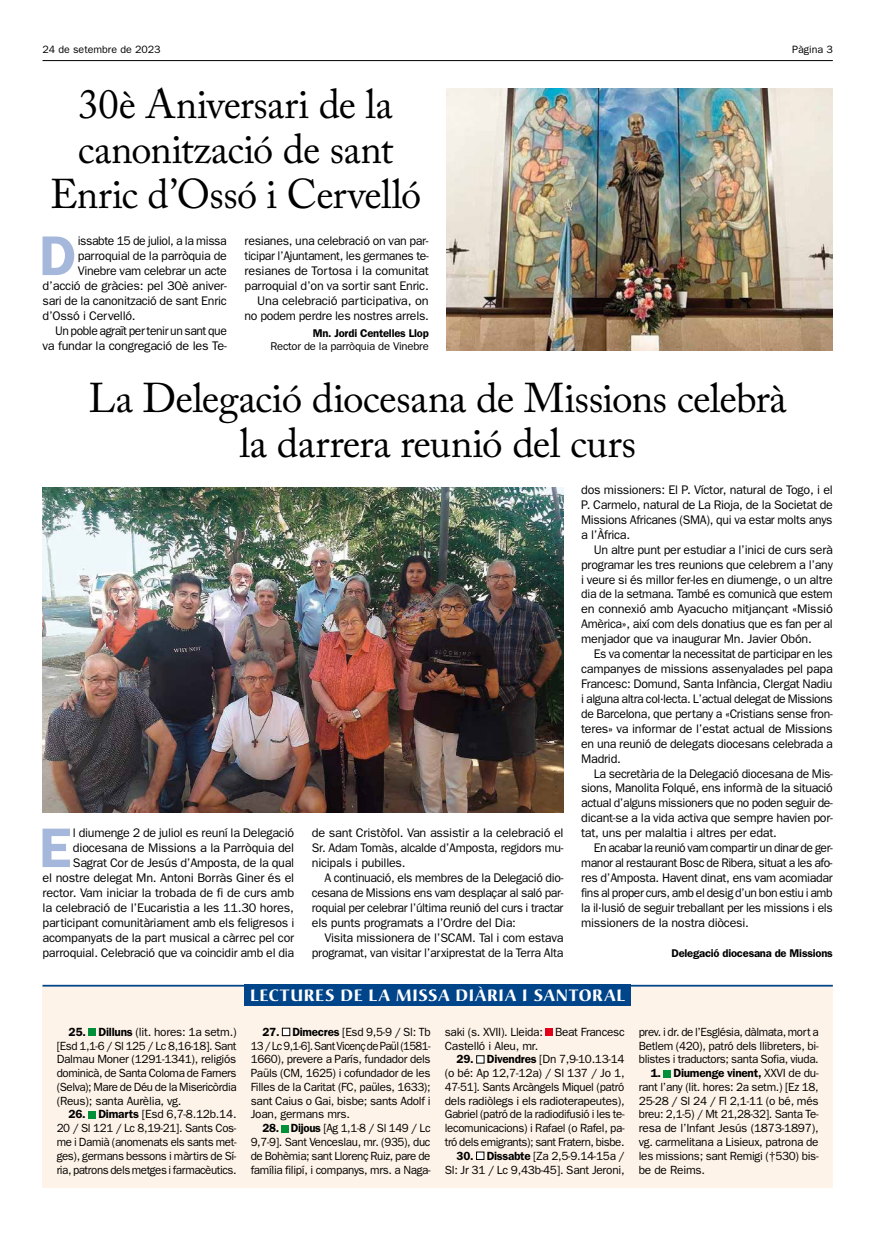
<style>
.page{position:relative;width:886px;height:1241px;background:#fff}
.page>*{position:absolute;margin:0;border:0;box-sizing:border-box;transform-origin:0 0}
.t1{font:600 56.25px "Franklin Gothic";color:#a5b8db}
.t2{font:600 56px "Franklin Gothic";color:#a5b8db}
.t3{font:41.25px/45px "Adobe Caslon Pro";letter-spacing:-.015em;color:#000;text-align:center}
.t4{font:700 16.25px "Christiana";letter-spacing:.045em;color:#fff}
.t5{font:12.5px/14.9px "Franklin Gothic";letter-spacing:-.02em;color:#000;text-align:justify}
.t6{font:11.88px/13.8px "Franklin Gothic";letter-spacing:-.025em;color:#000;text-align:justify}
.t7{font:600 11.25px "Franklin Gothic";letter-spacing:-.02em;color:#000}
.t8{font:11.25px "Franklin Gothic";letter-spacing:-.02em;color:#000}
.t9{font:10.62px "Franklin Gothic";color:#000}
.s1{font-weight:600}
</style>
<div class="page">
<hr style="left:43px;top:60px;width:790px;height:1px;background:#000">
<img style="left:446px;top:89px;width:387px;height:261px">
<div style="left:43px;top:984px;width:790px;height:203px;background:#fef3e8"></div>
<div style="left:89px;top:1028px;width:7px;height:7px;background:#009037"></div>
<div style="left:89px;top:1111px;width:7px;height:7px;background:#009037"></div>
<div style="left:282px;top:1028px;width:8px;height:7px;background:#fff"></div>
<div style="left:282px;top:1027px;width:8px;height:8px;border:1px solid #000"></div>
<div style="left:282px;top:1124px;width:7px;height:7px;background:#009037"></div>
<div style="left:545px;top:1028px;width:7px;height:7px;background:#e2001a"></div>
<div style="left:477px;top:1055px;width:7px;height:7px;background:#fff"></div>
<div style="left:476px;top:1055px;width:8px;height:8px;border:1px solid #000"></div>
<div style="left:476px;top:1151px;width:8px;height:8px;background:#fff"></div>
<div style="left:476px;top:1151px;width:8px;height:8px;border:1px solid #000"></div>
<div style="left:664px;top:1069px;width:7px;height:7px;background:#009037"></div>
<div style="left:244px;top:984px;width:387px;height:21px;background:#00448a"></div>
<hr style="left:43px;top:984px;width:790px;height:2px;background:#00448a">
<img style="left:43px;top:487px;width:520px;height:325px">
<p class="t9" style="left:43px;top:44px;width:120px">24 de setembre de 2023</p>
<p class="t9" style="left:792px;top:44px;width:42px">Pàgina 3</p>
<h3 class="t3" style="left:50px;top:81px;width:372px">30è Aniversari de la canonització de sant<br>Enric d’Ossó i Cervelló</h3>
<h1 class="t1" style="left:39px;top:222px;width:39px">D</h1>
<p class="t5" style="left:78px;top:233px;width:151px">issabte 15 de juliol, a la missa</p>
<p class="t5" style="left:78px;top:248px;width:151px">parroquial de la parròquia de</p>
<p class="t5" style="left:78px;top:263px;width:151px">Vinebre vam celebrar un acte</p>
<p class="t5" style="left:43px;top:278px;width:186px">d’acció de gràcies: pel 30è aniver-</p>
<p class="t5" style="left:43px;top:293px;width:186px">sari de la canonització de sant Enric</p>
<p class="t5" style="left:43px;top:308px;width:95px">d’Ossó i Cervelló.</p>
<p class="t5" style="left:55px;top:323px;width:173px">Un poble agraït per tenir un sant que</p>
<p class="t5" style="left:43px;top:338px;width:186px">va fundar la congregació de les Te-</p>
<p class="t5" style="left:244px;top:233px;width:186px;text-align:right">resianes, una celebració on van par&shy;ticipar l’Ajuntament, les germanes te&shy;resianes de Tortosa i la comunitat parroquial d’on va sortir sant Enric.<br>Una celebració participativa, on no podem perdre les nostres arrels.</p>
<p class="t7" style="left:313px;top:326px;width:118px">Mn. Jordi Centelles Llop</p>
<p class="t8" style="left:270px;top:339px;width:160px">Rector de la parròquia de Vinebre</p>
<h3 class="t3" style="left:88px;top:375px;width:700px">La Delegació diocesana de Missions celebrà la darrera reunió del curs</h3>
<p class="t5" style="left:43px;top:825px;width:253px;text-align:right">l diumenge 2 de juliol es reuní la Delegació diocesana de Missions a la Parròquia del Sagrat Cor de Jesús d’Amposta, de la qual<br>el nostre delegat Mn. Antoni Borràs Giner és el rector. Vam iniciar la trobada de fi de curs amb la celebració de l’Eucaristia a les 11.30 hores, participant comunitàriament amb els feligresos i acompanyats de la part musical a càrrec pel cor parroquial. Celebració que va coincidir amb el dia</p>
<p class="t5" style="left:312px;top:825px;width:253px">de sant Cristòfol. Van assistir a la celebració el Sr. Adam Tomàs, alcalde d’Amposta, regidors mu&shy;nicipals i pubilles.</p>
<h2 class="t2" style="left:39px;top:814px;width:34px">E</h2>
<p class="t5" style="left:312px;top:869px;width:253px;text-indent:13px">A continuació, els membres de la Delegació dio&shy;cesana de Missions ens vam desplaçar al saló par&shy;roquial per celebrar l’última reunió del curs i tractar els punts programats a l’Ordre del Dia:</p>
<p class="t5" style="left:312px;top:929px;width:253px;text-align:right">Visita missionera de l’SCAM. Tal i com estava programat, van visitar l’arxiprestat de la Terra Alta</p>
<p class="t5" style="left:581px;top:482px;width:253px">dos missioners: El P. Víctor, natural de Togo, i el P. Carmelo, natural de La Rioja, de la Societat de Missions Africanes (SMA), qui va estar molts anys a l’Àfrica.</p>
<p class="t5" style="left:581px;top:541px;width:253px;text-indent:13px">Un altre punt per estudiar a l’inici de curs serà programar les tres reunions que celebrem a l’any i veure si és millor fer-les en diumenge, o un altre dia de la setmana. També es comunicà que estem en connexió amb Ayacucho mitjançant «Missió Amèrica», així com dels donatius que es fan per al menjador que va inaugurar Mn. Javier Obón.</p>
<p class="t5" style="left:581px;top:646px;width:253px;text-indent:13px">Es va comentar la necessitat de participar en les campanyes de missions assenyalades pel papa Francesc: Domund, Santa Infància, Clergat Nadiu i alguna altra col·lecta. L’actual delegat de Missions de Barcelona, que pertany a «Cristians sense fron&shy;teres» va informar de l’estat actual de Missions en una reunió de delegats diocesans celebrada a Madrid.</p>
<p class="t5" style="left:581px;top:765px;width:253px;text-indent:13px">La secretària de la Delegació diocesana de Mis&shy;sions, Manolita Folqué, ens informà de la situació actual d’alguns missioners que no poden seguir de&shy;dicant-se a la vida activa que sempre havien por&shy;tat, uns per malaltia i altres per edat.</p>
<p class="t5" style="left:581px;top:840px;width:253px;text-indent:13px">En acabar la reunió vam compartir un dinar de ger&shy;manor al restaurant Bosc de Ribera, situat a les afo&shy;res d’Amposta. Havent dinat, ens vam acomiadar fins al proper curs, amb el desig d’un bon estiu i amb la il·lusió de seguir treballant per les missions i els missioners de la nostra diòcesi.</p>
<p class="t7" style="left:671px;top:945px;width:163px">Delegació diocesana de Missions</p>
<p class="t6" style="left:57px;top:1024px;width:181px;text-indent:12px"><span class="s1">25. Dilluns</span> (lit. hores: 1a setm.) [Esd 1,1-6 / Sl 125 / Lc 8,16-18]. Sant Dalmau Moner (1291-1341), religiós dominicà, de Santa Coloma de Farners (Selva); Mare de Déu de la Misericòrdia (Reus); santa Aurèlia, vg.</p>
<p class="t6" style="left:57px;top:1107px;width:181px;text-indent:12px"><span class="s1">26. Dimarts</span> [Esd 6,7-8.12b.14.<br>20 / Sl 121 / Lc 8,19-21]. Sants Cos&shy;me i Damià (anomenats els sants met&shy;ges), germans bessons i màrtirs de Sí&shy;ria, patrons dels metges i farmacèutics.</p>
<h3 class="t4" style="left:250px;top:985px;width:377px">LECTURES DE LA MISSA DIÀRIA I SANTORAL</h3>
<p class="t6" style="left:251px;top:1024px;width:181px;text-indent:12px"><span class="s1">27. Dimecres</span> [Esd 9,5-9 / Sl: Tb 13 / Lc 9,1-6]. Sant Vicenç de Paül (1581- 1660), prevere a París, fundador dels Paüls (CM, 1625) i cofundador de les Filles de la Caritat (FC, paüles, 1633); sant Caius o Gai, bisbe; sants Adolf i Joan, germans mrs.</p>
<p class="t6" style="left:251px;top:1120px;width:181px;text-indent:12px"><span class="s1">28. Dijous</span> [Ag 1,1-8 / Sl 149 / Lc 9,7-9]. Sant Venceslau, mr. (935), duc de Bohèmia; sant Llorenç Ruiz, pare de família filipí, i companys, mrs. a Naga-</p>
<p class="t6" style="left:445px;top:1024px;width:181px">saki (s. XVII). Lleida: Beat Francesc<br>Castelló i Aleu, mr.</p>
<p class="t6" style="left:445px;top:1052px;width:181px;text-indent:12px"><span class="s1">29. Divendres</span> [Dn 7,9-10.13-14 (o bé: Ap 12,7-12a) / Sl 137 / Jo 1, 47-51]. Sants Arcàngels Miquel (patró dels radiòlegs i els radioterapeutes), Gabriel (patró de la radiodifusió i les te&shy;lecomunicacions) i Rafael (o Rafel, pa&shy;tró dels emigrants); sant Fratern, bisbe.</p>
<p class="t6" style="left:445px;top:1148px;width:181px;text-align:right"><span class="s1">30. Dissabte</span> [Za 2,5-9.14-15a /<br>Sl: Jr 31 / Lc 9,43b-45]. Sant Jeroni,</p>
<p class="t6" style="left:639px;top:1024px;width:181px">prev. i dr. de l’Església, dàlmata, mort a Betlem (420), patró dels llibreters, bi&shy;blistes i traductors; santa Sofia, viuda.</p>
<p class="t6" style="left:639px;top:1065px;width:181px;text-indent:12px"><span class="s1">1. Diumenge vinent,</span> XXVI de du&shy;rant l’any (lit. hores: 2a setm.) [Ez 18, 25-28 / Sl 24 / Fl 2,1-11 (o bé, més breu: 2,1-5) / Mt 21,28-32]. Santa Te&shy;resa de l’Infant Jesús (1873-1897), vg. carmelitana a Lisieux, patrona de les missions; sant Remigi (†530) bis&shy;be de Reims.</p>
</div>
